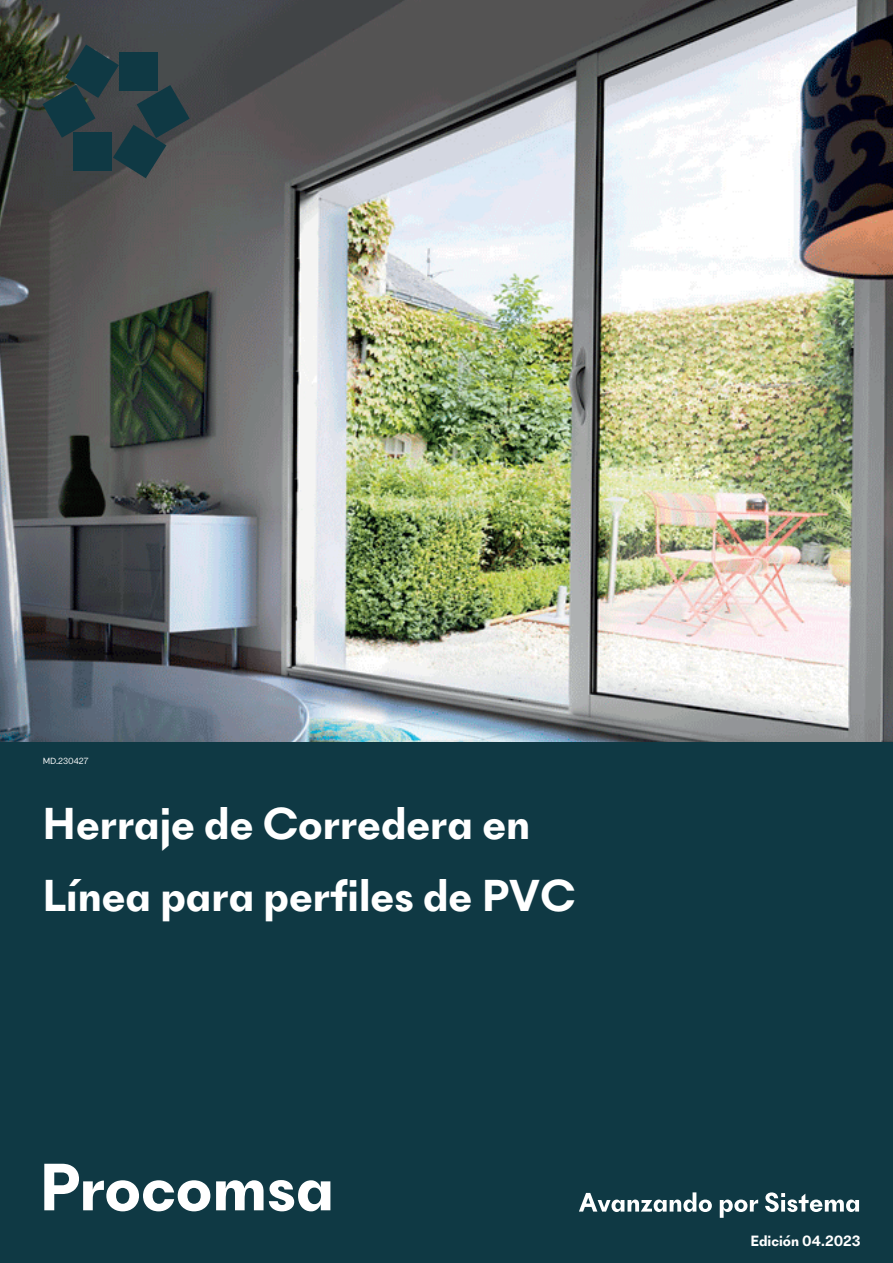
<style>
.page{position:relative;width:893px;height:1263px;background:#fff}
.page>*{position:absolute;margin:0;border:0;box-sizing:border-box;transform-origin:0 0}
.t1{font:700 45px/72px "New Panam Skyline";color:#fff}
.t2{font:700 15px "New Panam Skyline";color:#fff}
.t3{font:9px "New Panam Skyline";color:#fff}
</style>
<div class="page">
<img style="left:0;top:0;width:893px;height:742px">
<div style="left:0;top:742px;width:893px;height:521px;background:#0f3944"></div>
<svg style="left:43px;top:44px;width:147px;height:134px;background:#2c4145"></svg>
<svg style="left:44px;top:1164px;width:166px;height:47px"></svg>
<svg style="left:216px;top:1180px;width:114px;height:31px"></svg>
<svg style="left:579px;top:1192px;width:280px;height:26px"></svg>
<p class="t3" style="left:43px;top:755px;width:47px">MD.230427</p>
<p class="t1" style="left:43px;top:788px;width:534px">Herraje de Corredera en<br>Línea para perfiles de PVC</p>
<p class="t2" style="left:750px;top:1231px;width:112px">Edición 04.2023</p>
</div>
